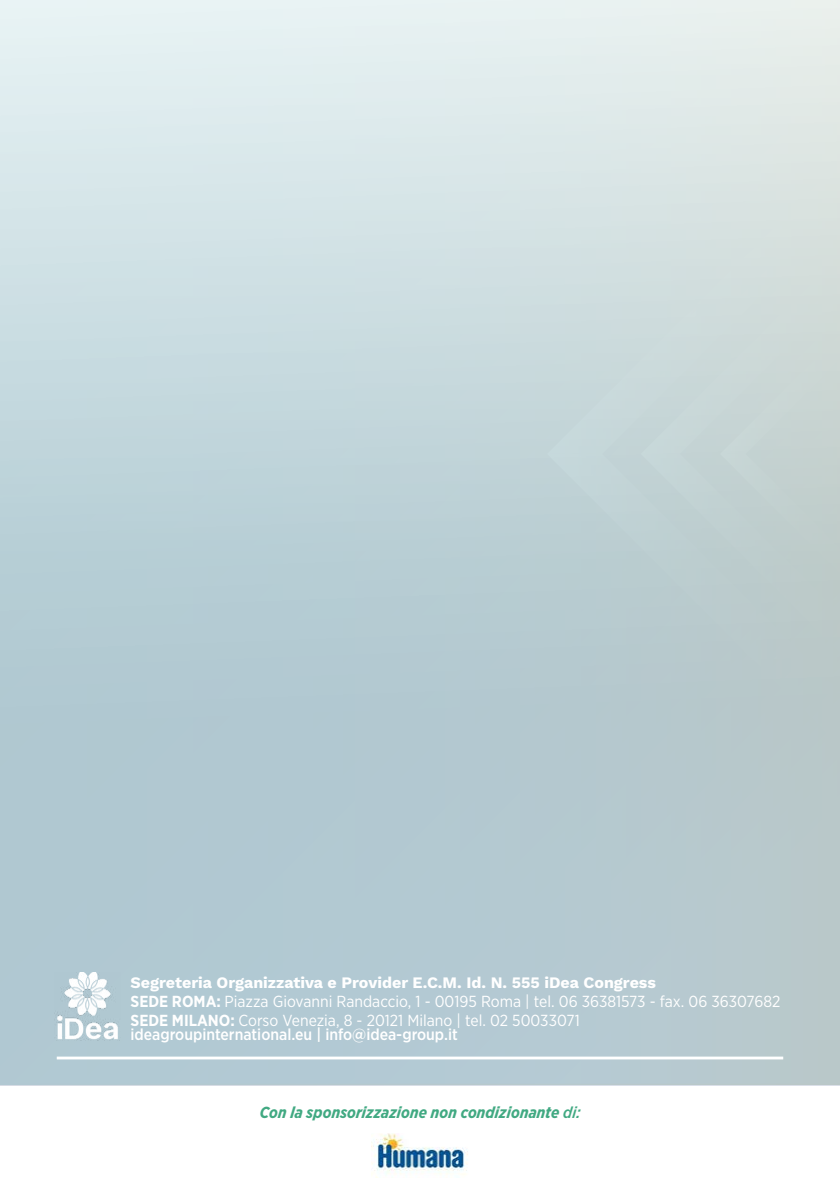
<style>
.page{position:relative;width:840px;height:1191px;background:#fff}
.page>*{position:absolute;margin:0;border:0;box-sizing:border-box;transform-origin:0 0}
.t1{font:16px/19.2px "Gotham Narrow";color:#fff}
.t2{font:700 16px "Work Sans";color:#fff}
.t3{font:500 16px "Gotham Narrow";color:#fff}
.t4{font:italic 700 16px "Gotham Narrow";color:#41a982}
.s1{font-weight:700}
.s2{font-weight:500}
</style>
<div class="page">
<div style="left:0;top:0;width:839px;height:1085px;background:linear-gradient(to bottom,#deebec,#a3beca)"></div>
<div style="left:515px;top:331px;width:31px;height:129px;background:#c6d7da"></div>
<div style="left:213px;top:654px;width:91px;height:431px;background:#b1c9d2"></div>
<div style="left:364px;top:493px;width:182px;height:32px;background:#bcd0d6"></div>
<div style="left:304px;top:557px;width:30px;height:528px;background:#b2c9d2"></div>
<div style="left:334px;top:525px;width:505px;height:560px;background:#b5c9d1"></div>
<svg style="left:546px;top:131px;width:293px;height:323px;background:#d3e0e0"></svg>
<svg style="left:546px;top:454px;width:293px;height:322px;background:#b8cace"></svg>
<svg style="left:640px;top:225px;width:199px;height:229px;background:#cfdbdb"></svg>
<div style="left:640px;top:454px;width:199px;height:229px;background:#bacacd"></div>
<svg style="left:719px;top:304px;width:120px;height:299px;background:#c5d2d1"></svg>
<img style="left:371px;top:1133px;width:97px;height:44px">
<img style="left:54px;top:972px;width:67px;height:68px">
<hr style="left:57px;top:1056px;width:725px;height:3px;background:#fff">
<p class="t2" style="left:130px;top:970px;width:526px">Segreteria Organizzativa e Provider E.C.M. Id. N. 555 iDea Congress</p>
<p class="t1" style="left:130px;top:991px;width:651px"><span class="s1">SEDE ROMA:</span> Piazza Giovanni Randaccio, 1 - 00195 Roma | tel. 06 36381573 - fax. 06 36307682<br><span class="s1">SEDE MILANO:</span> Corso Venezia, 8 - 20121 Milano | tel. 02 50033071</p>
<p class="t3" style="left:130px;top:1024px;width:328px">ideagroupinternational.eu | info@idea-group.it</p>
<p class="t4" style="left:259px;top:1102px;width:323px">Con la sponsorizzazione non condizionante <span class="s2">di:</span></p>
</div>
